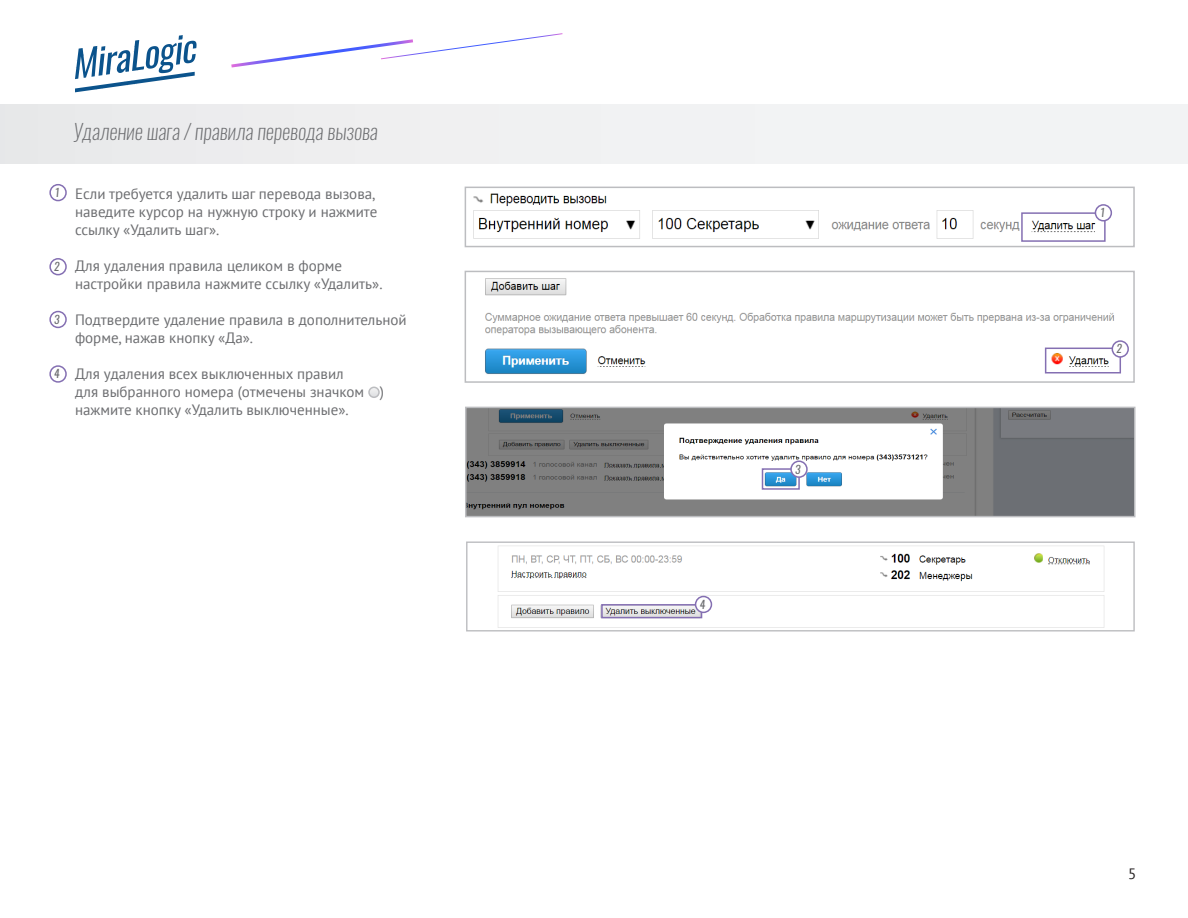
<style>
.page{position:relative;width:1188px;height:918px;background:#fff}
.page>*{position:absolute;margin:0;border:0;box-sizing:border-box;transform-origin:0 0}
.t1{font:italic 200 21px "Oswald";color:#6c6d70}
.t2{font:15px/18px "PT Sans";color:#6c6d70}
.t3{font:15px "PT Sans";color:#231f20}
.t4{font:italic 11.25px "Oswald";color:#6c6d70}
</style>
<div class="page">
<svg style="left:231px;top:33px;width:332px;height:35px"></svg>
<svg style="left:75px;top:35px;width:121px;height:57px"></svg>
<svg style="left:369px;top:387px;width:10px;height:8px"></svg>
<div style="left:368px;top:387px;width:12px;height:11px;border:2px solid #bcbdc0;border-radius:50%"></div>
<div style="left:0;top:104px;width:1188px;height:60px;background:#f0f1f2"></div>
<img style="left:473px;top:193px;width:639px;height:46px">
<div style="left:465px;top:187px;width:670px;height:60px;border:2px solid #bcbdc0"></div>
<div style="left:49px;top:365px;width:18px;height:18px;border:2px solid #846fb2;border-radius:50%"></div>
<img style="left:485px;top:278px;width:633px;height:96px">
<div style="left:465px;top:271px;width:670px;height:112px;border:2px solid #bcbdc0"></div>
<div style="left:49px;top:258px;width:18px;height:17px;border:2px solid #846fb2;border-radius:50%"></div>
<div style="left:49px;top:184px;width:18px;height:17px;border:2px solid #846fb2;border-radius:50%"></div>
<div style="left:1045px;top:348px;width:76px;height:26px;border:2px solid #846fb2"></div>
<div style="left:1021px;top:212px;width:85px;height:30px;border:2px solid #846fb2"></div>
<div style="left:1095px;top:205px;width:16px;height:16px;background:#fff;border-radius:50%"></div>
<div style="left:1095px;top:204px;width:17px;height:18px;border:2px solid #846fb2;border-radius:50%"></div>
<div style="left:1112px;top:341px;width:16px;height:16px;background:#fff;border-radius:50%"></div>
<div style="left:1112px;top:340px;width:17px;height:18px;border:2px solid #846fb2;border-radius:50%"></div>
<img style="left:498px;top:545px;width:607px;height:83px">
<div style="left:466px;top:542px;width:669px;height:90px;border:1px solid #bcbdc0"></div>
<div style="left:601px;top:604px;width:101px;height:14px;border:2px solid #846fb2"></div>
<img style="left:468px;top:410px;width:665px;height:104px">
<div style="left:465px;top:407px;width:671px;height:110px;border:2px solid #bcbdc0"></div>
<div style="left:762px;top:468px;width:38px;height:22px;border:2px solid #846fb2"></div>
<div style="left:791px;top:461px;width:16px;height:16px;background:#fff;border-radius:50%"></div>
<div style="left:790px;top:460px;width:18px;height:18px;border:2px solid #846fb2;border-radius:50%"></div>
<div style="left:49px;top:311px;width:18px;height:17px;border:2px solid #846fb2;border-radius:50%"></div>
<div style="left:696px;top:597px;width:15px;height:15px;background:#fff;border-radius:50%"></div>
<div style="left:695px;top:596px;width:17px;height:17px;border:2px solid #846fb2;border-radius:50%"></div>
<p class="t1" style="left:73px;top:117px;width:306px">Удаление шага / правила перевода вызова</p>
<p class="t4" style="left:54px;top:185px;width:7px">1</p>
<p class="t4" style="left:54px;top:259px;width:7px">2</p>
<p class="t4" style="left:54px;top:311px;width:7px">3</p>
<p class="t4" style="left:54px;top:366px;width:7px">4</p>
<p class="t2" style="left:75px;top:184px;width:304px;text-align:justify">Если требуется удалить шаг перевода вызова, наведите курсор на нужную строку и нажмите ссылку «Удалить шаг».</p>
<p class="t2" style="left:75px;top:256px;width:309px">Для удаления правила целиком в форме настройки правила нажмите ссылку «Удалить».</p>
<p class="t2" style="left:75px;top:310px;width:333px">Подтвердите удаление правила в дополнительной форме, нажав кнопку «Да».</p>
<p class="t2" style="left:75px;top:364px;width:270px">Для удаления всех выключенных правил</p>
<p class="t2" style="left:75px;top:382px;width:310px">для выбранного номера (отмечены значком ) нажмите кнопку «Удалить выключенные».</p>
<p class="t4" style="left:700px;top:596px;width:7px">4</p>
<p class="t4" style="left:795px;top:461px;width:7px">3</p>
<p class="t4" style="left:1100px;top:205px;width:7px">1</p>
<p class="t4" style="left:1116px;top:341px;width:7px">2</p>
<p class="t3" style="left:1128px;top:864px;width:10px">5</p>
</div>
